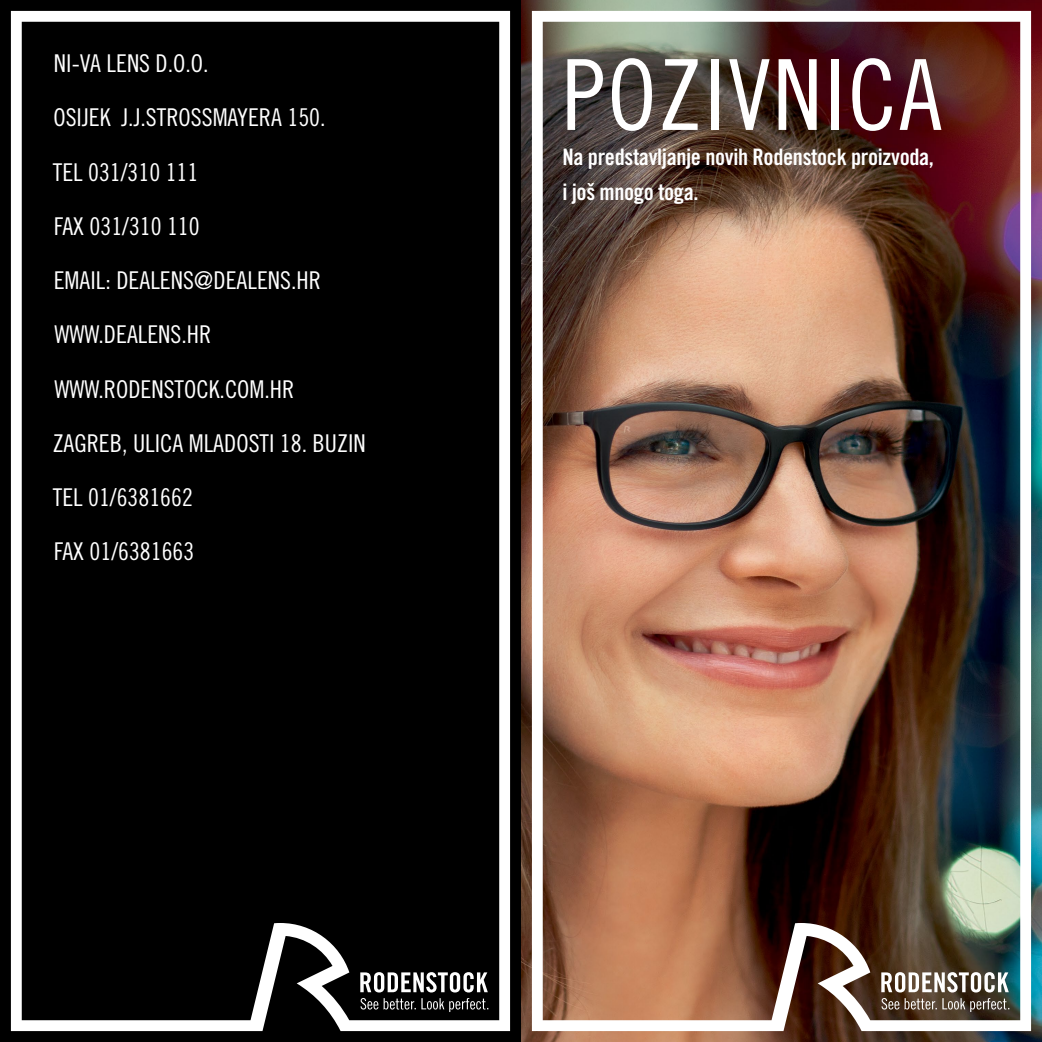
<style>
.page{position:relative;width:1042px;height:1042px;background:#fff}
.page>*{position:absolute;margin:0;border:0;box-sizing:border-box;transform-origin:0 0}
.t1{font:98px "Trade Gothic LT Pro Cn 18";color:#fff}
.t2{font:24.5px "Trade Gothic LT Pro Cn 18";color:#fff}
.t3{font:22.75px/35px "Trade Gothic LT Pro Bd Cn 20";letter-spacing:-.015em;color:#fff}
</style>
<div class="page">
<img style="left:521px;top:0;width:521px;height:1042px">
<div style="left:0;top:0;width:521px;height:1042px;background:#000"></div>
<svg style="left:11px;top:11px;width:499px;height:1020px"></svg>
<img style="left:532px;top:11px;width:499px;height:1020px">
<p class="t2" style="left:54px;top:49px;width:156px">NI-VA LENS D.O.O.</p>
<p class="t2" style="left:53px;top:103px;width:274px">OSIJEK J.J.STROSSMAYERA 150.</p>
<p class="t2" style="left:53px;top:157px;width:147px">TEL 031/310 111</p>
<p class="t2" style="left:54px;top:211px;width:147px">FAX 031/310 110</p>
<p class="t2" style="left:54px;top:266px;width:269px">EMAIL: DEALENS@DEALENS.HR</p>
<p class="t2" style="left:54px;top:320px;width:158px">WWW.DEALENS.HR</p>
<p class="t2" style="left:54px;top:374px;width:241px">WWW.RODENSTOCK.COM.HR</p>
<p class="t2" style="left:53px;top:428px;width:312px">ZAGREB, ULICA MLADOSTI 18. BUZIN</p>
<p class="t2" style="left:53px;top:483px;width:142px">TEL 01/6381662</p>
<p class="t2" style="left:54px;top:537px;width:142px">FAX 01/6381663</p>
<h1 class="t1" style="left:562px;top:37px;width:382px">POZIVNICA</h1>
<p class="t3" style="left:562px;top:139px;width:373px">Na predstavljanje novih Rodenstock proizvoda, i još mnogo toga.</p>
</div>
